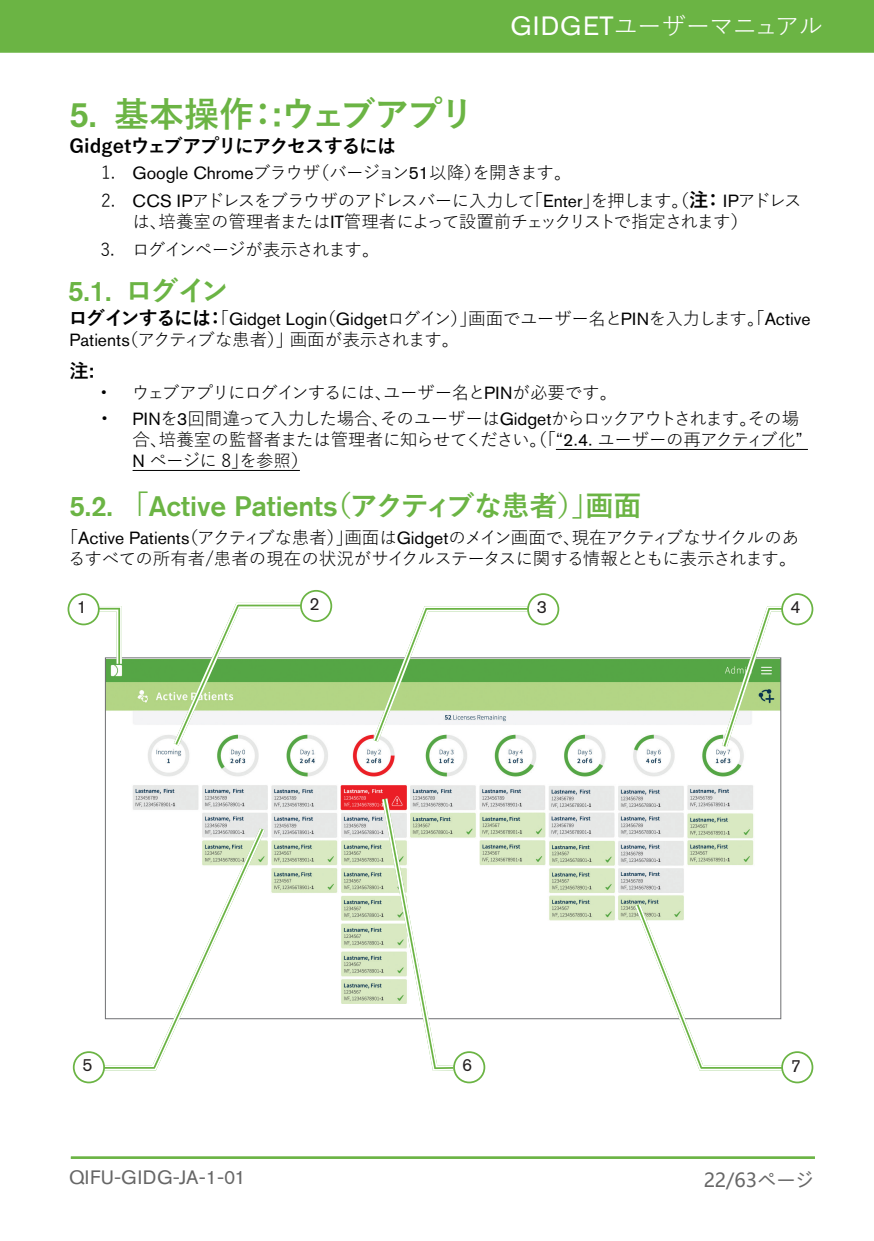
<style>
.page{position:relative;width:874px;height:1241px;background:#fff}
.page>*{position:absolute;margin:0;border:0;box-sizing:border-box;transform-origin:0 0}
.t1{font:700 35px "Yu Gothic";letter-spacing:-.045em;color:#6bb444}
.t2{font:500 28px "Akzidenz Grotesk Std";color:#6bb444}
.t3{font:24.5px "Yu Gothic";letter-spacing:-.04em;color:#fff}
.t4{font:700 19.25px "Yu Gothic";letter-spacing:-.07em;color:#000}
.t5{font:19.25px "Akzidenz Grotesk Std";letter-spacing:.02em;color:#666}
.t6{font:19.25px "Microsoft Ya Hei";color:#666}
.t7{font:17.5px/21px "Yu Gothic";letter-spacing:-.055em;color:#000}
.CALLOUT_TEXT{font:17.5px "Akzidenz Grotesk Std";color:#231f20}
.s1{font-family:"Akzidenz Grotesk Std";font-size:26.25px}
.s2{font-family:"Akzidenz Grotesk Std";font-weight:500}
.s3{font-family:"Akzidenz Grotesk Std"}
.s4{font-weight:700;font-size:19.25px}
.s5{font-family:"Yu Gothic";font-weight:700}
</style>
<div class="page">
<div style="left:0;top:0;width:873px;height:53px;background:#6bb444"></div>
<hr style="left:71px;top:1156px;width:743px;height:1px;background:#6bb444">
<hr style="left:71px;top:1157px;width:743px;height:1px;background:#6bb444">
<hr style="left:555px;top:449px;width:252px;height:1px;background:#000">
<hr style="left:132px;top:470px;width:168px;height:1px;background:#000">
<img style="left:107px;top:659px;width:647px;height:343px">
<svg style="left:91px;top:606px;width:33px;height:63px"></svg>
<svg style="left:169px;top:601px;width:138px;height:150px"></svg>
<svg style="left:368px;top:604px;width:165px;height:143px"></svg>
<svg style="left:717px;top:606px;width:75px;height:146px"></svg>
<svg style="left:98px;top:822px;width:171px;height:250px"></svg>
<svg style="left:378px;top:792px;width:80px;height:280px"></svg>
<svg style="left:630px;top:898px;width:152px;height:173px"></svg>
<div style="left:68px;top:594px;width:31px;height:30px;background:#fff;border-radius:50%"></div>
<div style="left:67px;top:593px;width:33px;height:32px;border:2px solid #6bb444;border-radius:50%"></div>
<div style="left:301px;top:590px;width:30px;height:31px;background:#fff;border-radius:50%"></div>
<div style="left:300px;top:590px;width:32px;height:32px;border:2px solid #6bb444;border-radius:50%"></div>
<div style="left:528px;top:594px;width:30px;height:30px;background:#fff;border-radius:50%"></div>
<div style="left:527px;top:593px;width:32px;height:32px;border:2px solid #6bb444;border-radius:50%"></div>
<div style="left:781px;top:594px;width:31px;height:30px;background:#fff;border-radius:50%"></div>
<div style="left:780px;top:593px;width:32px;height:32px;border:2px solid #6bb444;border-radius:50%"></div>
<div style="left:780px;top:1051px;width:32px;height:32px;border:2px solid #6bb444;border-radius:50%"></div>
<div style="left:454px;top:1051px;width:30px;height:31px;background:#fff;border-radius:50%"></div>
<div style="left:453px;top:1051px;width:32px;height:32px;border:2px solid #6bb444;border-radius:50%"></div>
<div style="left:74px;top:1051px;width:30px;height:31px;background:#fff;border-radius:50%"></div>
<div style="left:73px;top:1051px;width:32px;height:32px;border:2px solid #6bb444;border-radius:50%"></div>
<h3 class="t3" style="left:510px;top:4px;width:314px"><span class="s1">GIDGET</span>ユーザーマニュアル</h3>
<p class="t1" style="left:69px;top:94px;width:406px"><span class="s2">5.</span> 基本操作：:ウェブアプリ</p>
<p class="t4" style="left:69px;top:135px;width:328px">Gidgetウェブアプリにアクセスするには</p>
<p class="t7" style="left:101px;top:160px;width:472px">1. <span class="s3">Google Chrome</span>ブラウザ（バージョン<span class="s3">51</span>以降）を開きます。</p>
<p class="t7" style="left:132px;top:188px;width:670px;text-indent:-31px">2. <span class="s3">CCS IP</span>アドレスをブラウザのアドレスバーに入力して「<span class="s3">Enter</span>」を押します。（<span class="s4">注：</span><span class="s3">IP</span>アドレスは、培養室の管理者または<span class="s3">IT</span>管理者によって設置前チェックリストで指定されます）</p>
<p class="t7" style="left:100px;top:237px;width:280px">3. ログインページが表示されます。</p>
<p class="t2" style="left:68px;top:273px;width:162px">5.1. <span class="s5">ログイン</span></p>
<p class="t7" style="left:68px;top:306px;width:743px"><span class="s4">ログインするには：</span>「<span class="s3">Gidget Login</span>（<span class="s3">Gidget</span>ログイン）」画面でユーザー名と<span class="s3">PIN</span>を入力します。「<span class="s3">Active<br>Patients</span>（アクティブな患者）」画面が表示されます。</p>
<p class="t4" style="left:69px;top:359px;width:27px">注:</p>
<p class="t7" style="left:100px;top:379px;width:518px">• ウェブアプリにログインするには、ユーザー名と<span class="s3">PIN</span>が必要です。</p>
<p class="t7" style="left:132px;top:405px;width:671px;text-indent:-31px">• <span class="s3">PIN</span>を<span class="s3">3</span>回間違って入力した場合、そのユーザーは<span class="s3">Gidget</span>からロックアウトされます。その場合、培養室の監督者または管理者に知らせてください。（「“<span class="s3">2</span>.<span class="s3">4</span>. ユーザーの再アクティブ化”<br><span class="s3">N</span> ページに 8」を参照）</p>
<p class="t2" style="left:69px;top:489px;width:573px">5.2. <span class="s5">「</span>Active Patients<span class="s5">（アクティブな患者）」画面</span></p>
<p class="t7" style="left:61px;top:525px;width:739px;text-align:center">「<span class="s3">Active Patients</span>（アクティブな患者）」画面は<span class="s3">Gidget</span>のメイン画面で、現在アクティブなサイクルのあるすべての所有者/患者の現在の状況がサイクルステータスに関する情報とともに表示されます。</p>
<p class="CALLOUT_TEXT" style="left:77px;top:596px;width:12px">1</p>
<p class="CALLOUT_TEXT" style="left:309px;top:593px;width:12px">2</p>
<p class="CALLOUT_TEXT" style="left:536px;top:596px;width:12px">3</p>
<p class="CALLOUT_TEXT" style="left:790px;top:596px;width:12px">4</p>
<p class="CALLOUT_TEXT" style="left:82px;top:1054px;width:12px">5</p>
<p class="CALLOUT_TEXT" style="left:462px;top:1054px;width:12px">6</p>
<p class="CALLOUT_TEXT" style="left:790px;top:1055px;width:12px">7</p>
<p class="t5" style="left:69px;top:1165px;width:178px">QIFU-GIDG-JA-1-01</p>
<p class="t6" style="left:703px;top:1166px;width:113px">22/63ページ</p>
</div>
